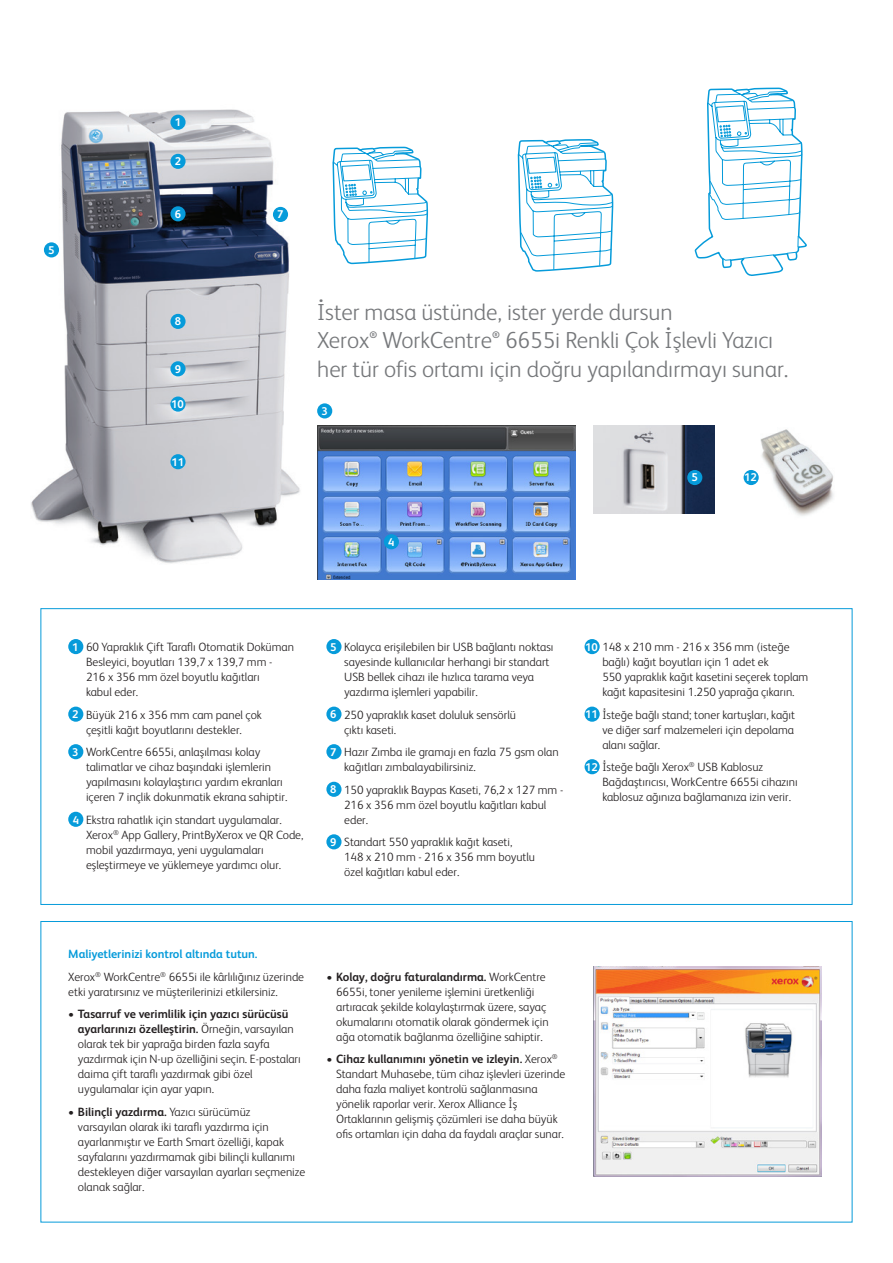
<style>
.page{position:relative;width:893px;height:1263px;background:#fff}
.page>*{position:absolute;margin:0;border:0;box-sizing:border-box;transform-origin:0 0}
.t1{font:300 23.25px/28.5px "Xerox Sans";color:#76787b}
.t2{font:300 12px/15px "Xerox Sans";color:#231f20}
.t3{font:700 11.25px "Xerox Sans";color:#fff}
.t4{font:700 9.45px "Xerox Sans";color:#76787b}
.s1{font-weight:700;font-size:11.25px;color:#fff}
.s2{font-weight:700;color:#069bda}
.s3{font-weight:700}
</style>
<div class="page">
<div style="left:68px;top:639px;width:15px;height:15px;background:#069bda;border-radius:50%"></div>
<div style="left:68px;top:707px;width:15px;height:15px;background:#069bda;border-radius:50%"></div>
<div style="left:68px;top:744px;width:15px;height:15px;background:#069bda;border-radius:50%"></div>
<div style="left:68px;top:812px;width:15px;height:15px;background:#069bda;border-radius:50%"></div>
<div style="left:326px;top:639px;width:16px;height:15px;background:#069bda;border-radius:50%"></div>
<div style="left:326px;top:707px;width:16px;height:15px;background:#069bda;border-radius:50%"></div>
<div style="left:326px;top:744px;width:16px;height:15px;background:#069bda;border-radius:50%"></div>
<div style="left:326px;top:782px;width:16px;height:15px;background:#069bda;border-radius:50%"></div>
<div style="left:326px;top:834px;width:16px;height:15px;background:#069bda;border-radius:50%"></div>
<div style="left:585px;top:639px;width:15px;height:15px;background:#069bda;border-radius:50%"></div>
<div style="left:585px;top:707px;width:15px;height:15px;background:#069bda;border-radius:50%"></div>
<div style="left:585px;top:759px;width:15px;height:15px;background:#069bda;border-radius:50%"></div>
<img style="left:31px;top:109px;width:269px;height:455px">
<div style="left:170px;top:115px;width:16px;height:15px;background:#069bda;border-radius:50%"></div>
<div style="left:170px;top:154px;width:16px;height:15px;background:#069bda;border-radius:50%"></div>
<div style="left:170px;top:206px;width:16px;height:15px;background:#069bda;border-radius:50%"></div>
<div style="left:44px;top:242px;width:15px;height:15px;background:#069bda;border-radius:50%"></div>
<div style="left:273px;top:207px;width:15px;height:15px;background:#069bda;border-radius:50%"></div>
<div style="left:170px;top:314px;width:16px;height:15px;background:#069bda;border-radius:50%"></div>
<div style="left:170px;top:361px;width:16px;height:15px;background:#069bda;border-radius:50%"></div>
<svg style="left:170px;top:396px;width:16px;height:16px"></svg>
<div style="left:170px;top:454px;width:16px;height:15px;background:#069bda;border-radius:50%"></div>
<svg style="left:332px;top:146px;width:97px;height:280px"></svg>
<svg style="left:517px;top:139px;width:97px;height:289px"></svg>
<svg style="left:694px;top:87px;width:113px;height:189px"></svg>
<img style="left:594px;top:426px;width:120px;height:88px">
<div style="left:687px;top:470px;width:15px;height:15px;background:#069bda;border-radius:50%"></div>
<img style="left:743px;top:429px;width:91px;height:87px">
<div style="left:744px;top:470px;width:15px;height:15px;background:#069bda;border-radius:50%"></div>
<img style="left:317px;top:426px;width:259px;height:153px">
<div style="left:317px;top:403px;width:15px;height:15px;background:#069bda;border-radius:50%"></div>
<div style="left:384px;top:534px;width:15px;height:15px;background:#069bda;border-radius:50%"></div>
<img style="left:594px;top:966px;width:228px;height:210px">
<p class="t3" style="left:48px;top:242px;width:8px">5</p>
<p class="t3" style="left:175px;top:115px;width:8px">1</p>
<p class="t3" style="left:175px;top:154px;width:8px">2</p>
<p class="t3" style="left:175px;top:206px;width:8px">6</p>
<p class="t3" style="left:175px;top:314px;width:8px">8</p>
<p class="t3" style="left:175px;top:361px;width:8px">9</p>
<p class="t3" style="left:171px;top:396px;width:14px">10</p>
<p class="t3" style="left:172px;top:454px;width:14px">11</p>
<p class="t3" style="left:277px;top:207px;width:8px">7</p>
<h1 class="t1" style="left:317px;top:297px;width:357px">İster masa üstünde, ister yerde dursun<br>Xerox</h1>
<h1 class="t1" style="left:317px;top:325px;width:473px;text-indent:188px">6655i Renkli Çok İşlevli Yazıcı her tür ofis ortamı için doğru yapılandırmayı sunar.</h1>
<p class="t4" style="left:369px;top:329px;width:9px">®</p>
<h1 class="t1" style="left:382px;top:325px;width:111px">WorkCentre</h1>
<p class="t4" style="left:492px;top:329px;width:9px">®</p>
<p class="t3" style="left:322px;top:403px;width:8px">3</p>
<p class="t3" style="left:388px;top:534px;width:8px">4</p>
<p class="t3" style="left:692px;top:470px;width:8px">5</p>
<p class="t3" style="left:744px;top:470px;width:14px">12</p>
<p class="t2" style="left:86px;top:639px;width:210px;text-indent:-14px"><span class="s1">1</span> 60 Yapraklık Çift Taraflı Otomatik Doküman<br>Besleyici, boyutları 139,7 x 139,7 mm -<br>216 x 356 mm özel boyutlu kağıtları<br>kabul eder.</p>
<p class="t2" style="left:72px;top:706px;width:191px;text-align:center"><span class="s1">2</span> Büyük 216 x 356 mm cam panel çok çeşitli kağıt boyutlarını destekler.</p>
<p class="t2" style="left:86px;top:744px;width:203px;text-indent:-14px"><span class="s1">3</span> WorkCentre 6655i, anlaşılması kolay talimatlar ve cihaz başındaki işlemlerin yapılmasını kolaylaştırıcı yardım ekranları içeren 7 inçlik dokunmatik ekrana sahiptir.</p>
<p class="t2" style="left:86px;top:812px;width:219px;text-indent:-13px"><span class="s1">4</span> Ekstra rahatlık için standart uygulamalar.<br>Xerox<sup>®</sup> App Gallery, PrintByXerox ve QR Code, mobil yazdırmaya, yeni uygulamaları eşleştirmeye ve yüklemeye yardımcı olur.</p>
<p class="t2" style="left:344px;top:639px;width:211px;text-indent:-14px"><span class="s1">5</span> Kolayca erişilebilen bir USB bağlantı noktası sayesinde kullanıcılar herhangi bir standart USB bellek cihazı ile hızlıca tarama veya yazdırma işlemleri yapabilir.</p>
<p class="t2" style="left:344px;top:706px;width:173px;text-indent:-14px"><span class="s1">6</span> 250 yapraklık kaset doluluk sensörlü çıktı kaseti.</p>
<p class="t2" style="left:344px;top:744px;width:216px;text-indent:-14px"><span class="s1">7</span> Hazır Zımba ile gramajı en fazla 75 gsm olan kağıtları zımbalayabilirsiniz.</p>
<p class="t2" style="left:344px;top:782px;width:221px;text-indent:-14px"><span class="s1">8</span> 150 yapraklık Baypas Kaseti, 76,2 x 127 mm -<br>216 x 356 mm özel boyutlu kağıtları kabul eder.</p>
<p class="t2" style="left:344px;top:834px;width:192px;text-indent:-14px"><span class="s1">9</span> Standart 550 yapraklık kağıt kaseti,<br>148 x 210 mm - 216 x 356 mm boyutlu özel kağıtları kabul eder.</p>
<p class="t2" style="left:602px;top:639px;width:208px;text-indent:-17px"><span class="s1">10</span> 148 x 210 mm - 216 x 356 mm (isteğe bağlı) kağıt boyutları için 1 adet ek<br>550 yapraklık kağıt kasetini seçerek toplam kağıt kapasitesini 1.250 yaprağa çıkarın.</p>
<p class="t2" style="left:602px;top:706px;width:194px;text-align:justify;text-indent:-17px"><span class="s1">11</span> İsteğe bağlı stand; toner kartuşları, kağıt ve diğer sarf malzemeleri için depolama alanı sağlar.</p>
<p class="t2" style="left:602px;top:759px;width:197px;text-indent:-17px"><span class="s1">12</span> İsteğe bağlı Xerox<sup>®</sup> USB Kablosuz<br>Bağdaştırıcısı, WorkCentre 6655i cihazını kablosuz ağınıza bağlamanıza izin verir.</p>
<p class="t2" style="left:68px;top:942px;width:237px;line-height:22.5px"><span class="s2">Maliyetlerinizi kontrol altında tutun.<br></span>Xerox<sup>®</sup> WorkCentre<sup>®</sup> 6655i ile kârlılığınız üzerinde</p>
<p class="t2" style="left:68px;top:983px;width:211px">etki yaratırsınız ve müşterilerinizi etkilersiniz.</p>
<p class="t2" style="left:78px;top:1006px;width:224px;text-indent:-10px">• <span class="s3">Tasarruf ve verimlilik için yazıcı sürücüsü ayarlarınızı özelleştirin.</span> Örneğin, varsayılan olarak tek bir yaprağa birden fazla sayfa yazdırmak için N-up özelliğini seçin. E-postaları daima çift taraflı yazdırmak gibi özel uygulamalar için ayar yapın.</p>
<p class="t2" style="left:78px;top:1104px;width:229px;text-indent:-10px">• <span class="s3">Bilinçli yazdırma.</span> Yazıcı sürücümüz<br>varsayılan olarak iki taraflı yazdırma için ayarlanmıştır ve Earth Smart özelliği, kapak sayfalarını yazdırmamak gibi bilinçli kullanımı destekleyen diğer varsayılan ayarları seçmenize olanak sağlar.</p>
<p class="t2" style="left:336px;top:968px;width:214px;text-indent:-10px">• <span class="s3">Kolay, doğru faturalandırma.</span> WorkCentre 6655i, toner yenileme işlemini üretkenliği artıracak şekilde kolaylaştırmak üzere, sayaç okumalarını otomatik olarak göndermek için ağa otomatik bağlanma özelliğine sahiptir.</p>
<p class="t2" style="left:336px;top:1051px;width:231px;text-indent:-10px">• <span class="s3">Cihaz kullanımını yönetin ve izleyin.</span> Xerox<sup>® </sup>Standart Muhasebe, tüm cihaz işlevleri üzerinde daha fazla maliyet kontrolü sağlanmasına yönelik raporlar verir. Xerox Alliance İş Ortaklarının gelişmiş çözümleri ise daha büyük ofis ortamları için daha da faydalı araçlar sunar.</p>
</div>
